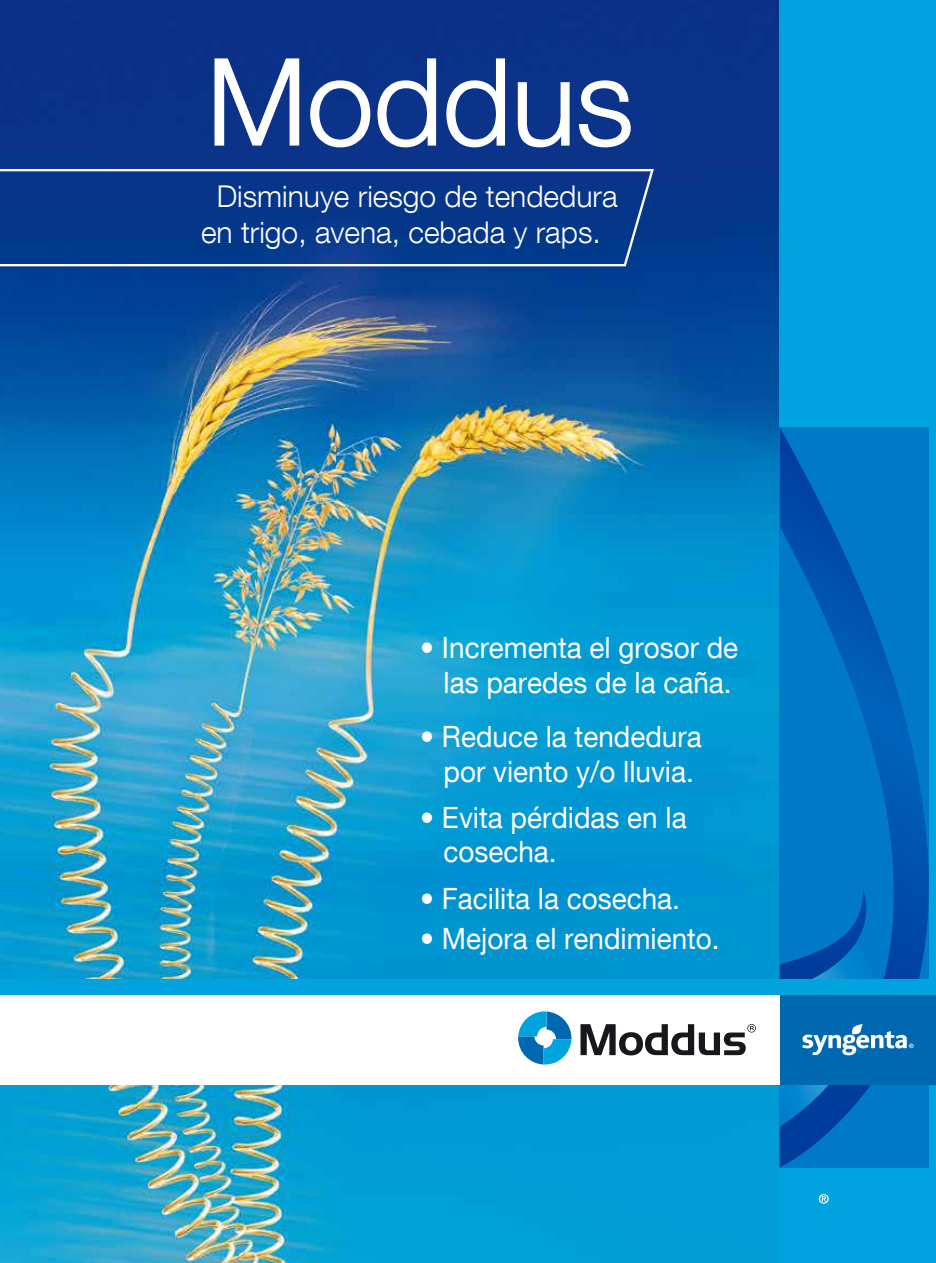
<style>
.page{position:relative;width:936px;height:1263px;background:#fff}
.page>*{position:absolute;margin:0;border:0;box-sizing:border-box;transform-origin:0 0}
.t1{font:300 120px "Helvetica Neue LT Com";color:#fff}
.t2{font:300 30px/36px "Helvetica Neue LT Com";color:#fff;text-align:center}
.t3{font:29.25px/34.5px "Helvetica Neue LT Com";color:#fff;text-align:center;scale:.95 1}
</style>
<div class="page">
<img style="left:0;top:0;width:779px;height:1263px">
<svg style="left:214px;top:58px;width:86px;height:88px;background:#2b4e99"></svg>
<svg style="left:309px;top:58px;width:128px;height:90px;background:#254896"></svg>
<svg style="left:445px;top:58px;width:60px;height:90px;background:#294c98"></svg>
<svg style="left:517px;top:81px;width:53px;height:67px;background:#2d4f9a"></svg>
<svg style="left:578px;top:80px;width:53px;height:68px;background:#2f519b"></svg>
<svg style="left:0;top:168px;width:655px;height:100px;background:#114190"></svg>
<div style="left:779px;top:0;width:156px;height:1263px;background:#00a3de"></div>
<svg style="left:928px;top:427px;width:1px;height:740px"></svg>
<svg style="left:779px;top:427px;width:149px;height:740px;background:#006ec1"></svg>
<div style="left:779px;top:994px;width:156px;height:91px;background:#0068b0"></div>
<div style="left:0;top:994px;width:779px;height:91px;background:#fff"></div>
<div style="left:0;top:979px;width:935px;height:15px;background:#00a3de"></div>
<svg style="left:518px;top:1011px;width:53px;height:53px"></svg>
<svg style="left:580px;top:1024px;width:175px;height:31px"></svg>
<svg style="left:779px;top:908px;width:134px;height:219px"></svg>
<svg style="left:818px;top:1194px;width:10px;height:10px"></svg>
<h1 class="t1" style="left:207px;top:29px;width:428px">Moddus</h1>
<p class="t2" style="left:201px;top:178px;width:418px">Disminuye riesgo de tendedura en trigo, avena, cebada y raps.</p>
<p class="t3" style="left:420px;top:630px;width:336px">• Incrementa el grosor de las paredes de la caña.</p>
<p class="t3" style="left:420px;top:719px;width:298px">• Reduce la tendedura por viento y/o lluvia.</p>
<p class="t3" style="left:443px;top:800px;width:257px;text-align:left;text-indent:-23px">• Evita pérdidas en la cosecha.</p>
<p class="t3" style="left:420px;top:880px;width:275px">• Facilita la cosecha.</p>
<p class="t3" style="left:420px;top:921px;width:317px">• Mejora el rendimiento.</p>
</div>
